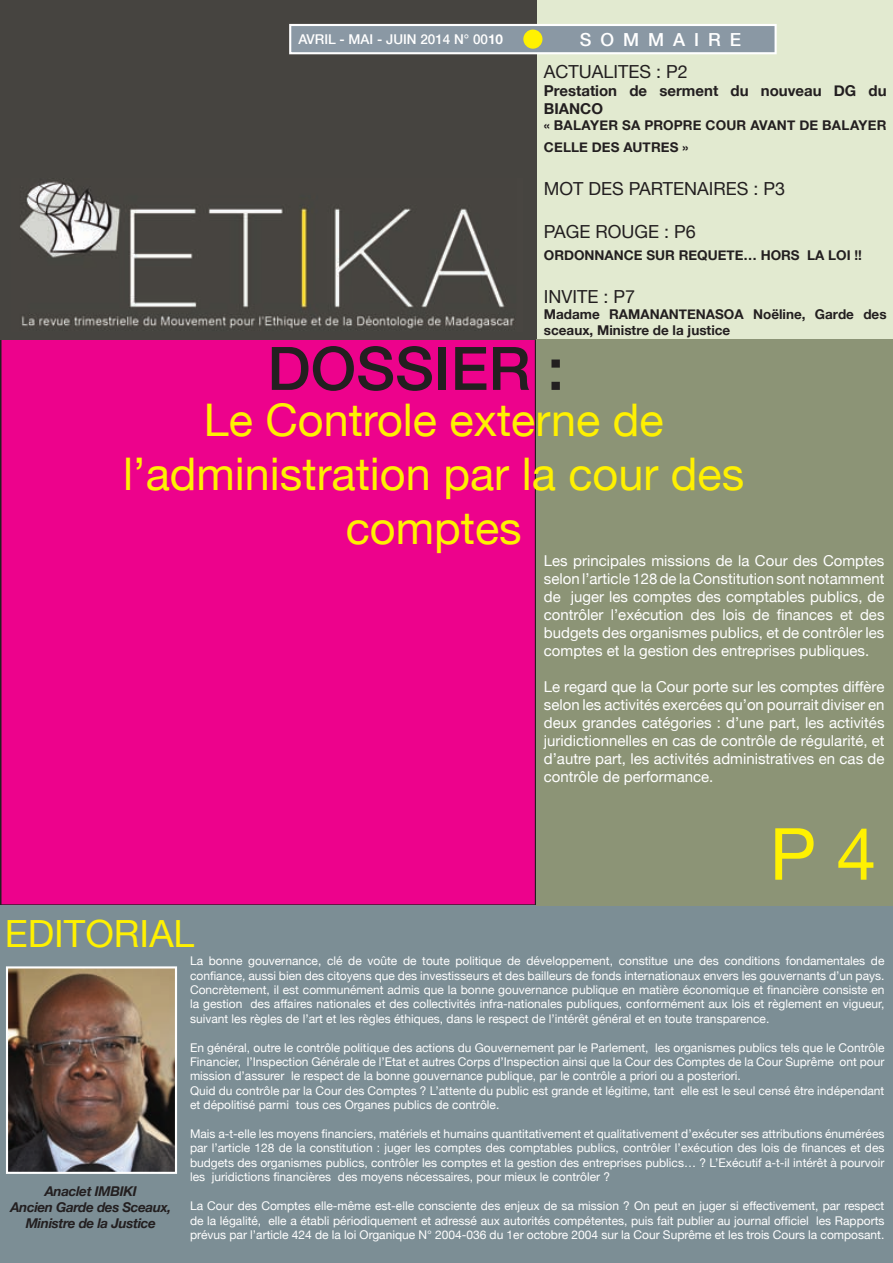
<style>
.page{position:relative;width:893px;height:1263px;background:#fff}
.page>*{position:absolute;margin:0;border:0;box-sizing:border-box;transform-origin:0 0}
.t1{font:72px "Helvetica Neue";color:#fff101}
.t2{font:500 60px "Helvetica Neue";color:#231f20}
.t3{font:45px/54px "Helvetica Neue";color:#fff101;text-align:center}
.t4{font:37.5px "Helvetica Neue";color:#fff101}
.t5{font:18px "Helvetica Neue";color:#231f20}
.t6{font:500 18px "Helvetica Neue";letter-spacing:.5em;color:#fff}
.t7{font:15px/18px "Helvetica Neue";color:#fff;text-align:justify}
.t8{font:700 15px/18px "Helvetica Neue";color:#231f20}
.t9{font:700 13.5px/21.6px "Helvetica Neue";color:#231f20}
.t10{font:italic 700 13.5px/16.2px "Helvetica Neue";letter-spacing:-.025em;color:#231f20;text-align:center}
.t11{font:500 13.5px "Helvetica Neue";color:#fff}
.t12{font:12px/14.4px "Helvetica Neue";color:#fff;text-align:justify}
.s1{font-weight:700}
</style>
<div class="page">
<div style="left:0;top:339px;width:536px;height:567px;background:#ed028c"></div>
<div style="left:536px;top:0;width:357px;height:339px;background:#e2ead0"></div>
<div style="left:0;top:0;width:536px;height:339px;background:#464440"></div>
<div style="left:0;top:906px;width:893px;height:357px;background:#7c8e95"></div>
<svg style="left:289px;top:24px;width:488px;height:30px;background:#9ca7ad"></svg>
<img style="left:20px;top:178px;width:495px;height:151px">
<div style="left:536px;top:339px;width:357px;height:567px;background:#8c9476"></div>
<img style="left:6px;top:966px;width:171px;height:208px">
<p class="t11" style="left:298px;top:28px;width:206px">AVRIL - MAI - JUIN 2014 N° 00<span class="s1">10</span></p>
<h3 class="t6" style="left:580px;top:25px;width:163px">SOMMAIRE</h3>
<h3 class="t5" style="left:544px;top:59px;width:145px">ACTUALITES : P2</h3>
<p class="t8" style="left:544px;top:82px;width:344px">Prestation de serment du nouveau DG du<br>BIANCO</p>
<p class="t9" style="left:544px;top:115px;width:344px">« BALAYER SA PROPRE COUR AVANT DE BALAYER<br>CELLE DES AUTRES »</p>
<h3 class="t5" style="left:544px;top:176px;width:243px">MOT DES PARTENAIRES : P3</h3>
<h3 class="t5" style="left:544px;top:219px;width:154px">PAGE ROUGE : P6</h3>
<p class="t9" style="left:544px;top:244px;width:320px">ORDONNANCE SUR REQUETE… HORS LA LOI !!</p>
<h3 class="t5" style="left:544px;top:284px;width:93px">INVITE : P7</h3>
<p class="t9" style="left:544px;top:307px;width:344px;line-height:16.2px">Madame RAMANANTENASOA Noëline, Garde des sceaux, Ministre de la justice</p>
<h2 class="t2" style="left:267px;top:320px;width:298px">DOSSIER :</h2>
<h3 class="t3" style="left:123px;top:396px;width:622px">Le Controle externe de l’administration par la cour des comptes</h3>
<p class="t7" style="left:544px;top:553px;width:342px">Les principales missions de la Cour des Comptes selon l’article 128 de la Constitution sont notamment de juger les comptes des comptables publics, de contrôler l’exécution des lois de finances et des budgets des organismes publics, et de contrôler les comptes et la gestion des entreprises publiques.</p>
<p class="t7" style="left:544px;top:679px;width:342px">Le regard que la Cour porte sur les comptes diffère selon les activités exercées qu’on pourrait diviser en deux grandes catégories : d’une part, les activités juridictionnelles en cas de contrôle de régularité, et d’autre part, les activités administratives en cas de contrôle de performance.</p>
<h1 class="t1" style="left:770px;top:802px;width:108px">P 4</h1>
<h3 class="t4" style="left:5px;top:907px;width:191px">EDITORIAL</h3>
<p class="t12" style="left:190px;top:954px;width:696px">La bonne gouvernance, clé de voûte de toute politique de développement, constitue une des conditions fondamentales de confiance, aussi bien des citoyens que des investisseurs et des bailleurs de fonds internationaux envers les gouvernants d’un pays.<br>Concrètement, il est communément admis que la bonne gouvernance publique en matière économique et financière consiste en la gestion des affaires nationales et des collectivités infra-nationales publiques, conformément aux lois et règlement en vigueur, suivant les règles de l’art et les règles éthiques, dans le respect de l’intérêt général et en toute transparence.</p>
<p class="t12" style="left:190px;top:1041px;width:696px;text-align:left">En général, outre le contrôle politique des actions du Gouvernement par le Parlement, les organismes publics tels que le Contrôle Financier, l’Inspection Générale de l’Etat et autres Corps d’Inspection ainsi que la Cour des Comptes de la Cour Suprême ont pour mission d’assurer le respect de la bonne gouvernance publique, par le contrôle a priori ou a posteriori.<br>Quid du contrôle par la Cour des Comptes ? L’attente du public est grande et légitime, tant elle est le seul censé être indépendant et dépolitisé parmi tous ces Organes publics de contrôle.</p>
<p class="t12" style="left:190px;top:1127px;width:696px">Mais a-t-elle les moyens financiers, matériels et humains quantitativement et qualitativement d’exécuter ses attributions énumérées par l’article 128 de la constitution : juger les comptes des comptables publics, contrôler l’exécution des lois de finances et des budgets des organismes publics, contrôler les comptes et la gestion des entreprises publics… ? L’Exécutif a-t-il intérêt à pourvoir les juridictions financières des moyens nécessaires, pour mieux le contrôler ?</p>
<p class="t12" style="left:190px;top:1199px;width:696px">La Cour des Comptes elle-même est-elle consciente des enjeux de sa mission ? On peut en juger si effectivement, par respect de la légalité, elle a établi périodiquement et adressé aux autorités compétentes, puis fait publier au journal officiel les Rapports prévus par l’article 424 de la loi Organique N° 2004-036 du 1er octobre 2004 sur la Cour Suprême et les trois Cours la composant.</p>
<p class="t10" style="left:10px;top:1183px;width:162px">Anaclet IMBIKI<br>Ancien Garde des Sceaux,<br>Ministre de la Justice</p>
</div>
